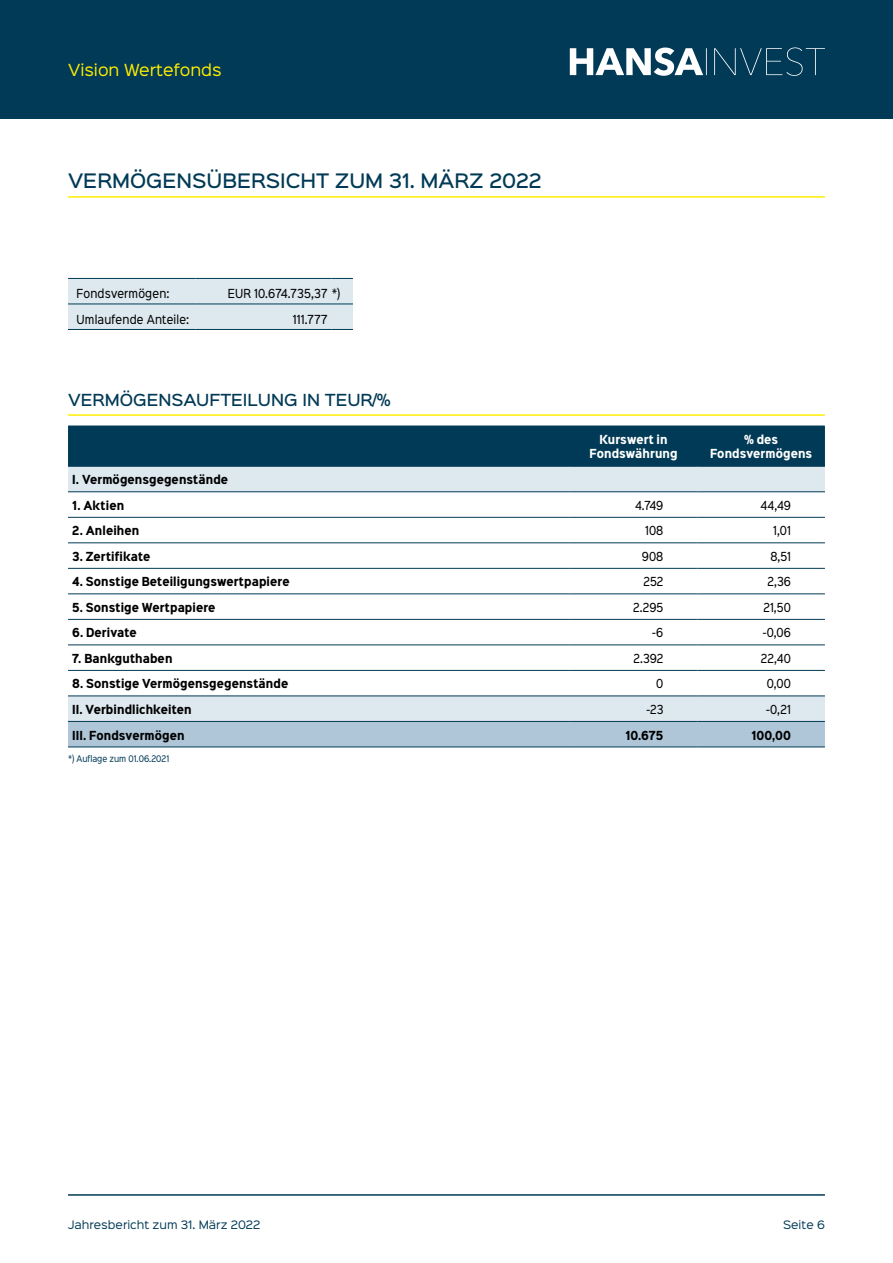
<style>
.page{position:relative;width:893px;height:1263px;background:#fff}
.page>*{position:absolute;margin:0;border:0;box-sizing:border-box;transform-origin:0 0}
.t1{font:500 18px "Sinkin Sans 500";color:#003a56}
.t2{font:500 15px "Sinkin Sans 500";color:#003a56}
.t3{font:15px "Sinkin Sans 400";color:#ffed00}
.t4{font:700 11.25px "Sinkin Sans Narrow W01 700";letter-spacing:.01em;color:#000}
.t5{font:11.25px "Sinkin Sans Narrow W01 400 Rg";letter-spacing:.015em;color:#000}
.t6{font:700 11.25px/13.5px "Sinkin Sans Narrow W01 700";letter-spacing:.01em;color:#fff;text-align:center}
.t7{font:10.5px "Sinkin Sans 400";color:#003a56}
.t8{font:8.25px "Sinkin Sans Narrow W01 400 Rg";color:#003a56}
</style>
<div class="page">
<div style="left:0;top:0;width:893px;height:119px;background:#003a56"></div>
<svg style="left:570px;top:47px;width:255px;height:29px"></svg>
<hr style="left:68px;top:1194px;width:757px;height:2px;background:#003a56">
<div style="left:68px;top:425px;width:757px;height:41px;background:#003a56"></div>
<svg style="left:68px;top:467px;width:757px;height:254px"></svg>
<div style="left:68px;top:722px;width:757px;height:24px;background:#aec6d7"></div>
<hr style="left:68px;top:466px;width:502px;height:1px;background:#003a56">
<hr style="left:570px;top:466px;width:127px;height:1px;background:#003a56">
<hr style="left:697px;top:466px;width:128px;height:1px;background:#003a56">
<hr style="left:68px;top:517px;width:502px;height:1px;background:#003a56">
<hr style="left:570px;top:517px;width:127px;height:1px;background:#003a56">
<hr style="left:697px;top:517px;width:128px;height:1px;background:#003a56">
<hr style="left:570px;top:491px;width:127px;height:1px;background:#003a56">
<hr style="left:697px;top:491px;width:128px;height:1px;background:#003a56">
<hr style="left:570px;top:542px;width:127px;height:1px;background:#003a56">
<hr style="left:697px;top:542px;width:128px;height:1px;background:#003a56">
<hr style="left:570px;top:568px;width:127px;height:1px;background:#003a56">
<hr style="left:697px;top:568px;width:128px;height:1px;background:#003a56">
<hr style="left:570px;top:593px;width:127px;height:1px;background:#003a56">
<hr style="left:697px;top:593px;width:128px;height:1px;background:#003a56">
<hr style="left:570px;top:619px;width:127px;height:1px;background:#003a56">
<hr style="left:697px;top:619px;width:128px;height:1px;background:#003a56">
<hr style="left:570px;top:644px;width:127px;height:1px;background:#003a56">
<hr style="left:697px;top:644px;width:128px;height:1px;background:#003a56">
<hr style="left:570px;top:670px;width:127px;height:1px;background:#003a56">
<hr style="left:697px;top:670px;width:128px;height:1px;background:#003a56">
<hr style="left:570px;top:695px;width:127px;height:1px;background:#003a56">
<hr style="left:697px;top:695px;width:128px;height:1px;background:#003a56">
<hr style="left:68px;top:491px;width:502px;height:1px;background:#003a56">
<hr style="left:68px;top:542px;width:502px;height:1px;background:#003a56">
<hr style="left:68px;top:568px;width:502px;height:1px;background:#003a56">
<hr style="left:68px;top:593px;width:502px;height:1px;background:#003a56">
<hr style="left:68px;top:619px;width:502px;height:1px;background:#003a56">
<hr style="left:68px;top:644px;width:502px;height:1px;background:#003a56">
<hr style="left:68px;top:670px;width:502px;height:1px;background:#003a56">
<hr style="left:68px;top:695px;width:502px;height:1px;background:#003a56">
<hr style="left:68px;top:721px;width:502px;height:1px;background:#003a56">
<hr style="left:570px;top:721px;width:127px;height:1px;background:#003a56">
<hr style="left:697px;top:721px;width:128px;height:1px;background:#003a56">
<hr style="left:68px;top:746px;width:502px;height:1px;background:#003a56">
<hr style="left:570px;top:746px;width:127px;height:1px;background:#003a56">
<hr style="left:697px;top:746px;width:128px;height:1px;background:#003a56">
<hr style="left:68px;top:414px;width:757px;height:2px;background:#ffed00">
<hr style="left:68px;top:196px;width:757px;height:2px;background:#ffed00">
<svg style="left:68px;top:278px;width:285px;height:52px;background:#d0dee6"></svg>
<h2 class="t3" style="left:68px;top:57px;width:155px">Vision Wertefonds</h2>
<h1 class="t1" style="left:68px;top:165px;width:387px">VERMÖGENSÜBERSICHT ZUM 31. März</h1>
<h1 class="t1" style="left:489px;top:165px;width:54px">2022</h1>
<p class="t5" style="left:77px;top:286px;width:94px">Fondsvermögen:</p>
<p class="t5" style="left:228px;top:286px;width:114px">EUR 10.674.735,37 *)</p>
<p class="t5" style="left:77px;top:311px;width:114px">Umlaufende Anteile:</p>
<p class="t5" style="left:293px;top:311px;width:36px">111.777</p>
<h2 class="t2" style="left:68px;top:387px;width:324px">VERMÖGENSAUFTEILUNG IN TEUR/%</h2>
<p class="t6" style="left:590px;top:432px;width:90px">Kurswert in<br>Fondswährung</p>
<p class="t6" style="left:710px;top:432px;width:104px">% des<br>Fondsvermögens</p>
<p class="t4" style="left:72px;top:471px;width:157px">I. Vermögensgegenstände</p>
<p class="t4" style="left:72px;top:497px;width:53px">1. Aktien</p>
<p class="t5" style="left:635px;top:497px;width:30px">4.749</p>
<p class="t5" style="left:760px;top:497px;width:32px">44,49</p>
<p class="t4" style="left:72px;top:523px;width:68px">2. Anleihen</p>
<p class="t5" style="left:645px;top:523px;width:20px">108</p>
<p class="t5" style="left:773px;top:523px;width:19px">1,01</p>
<p class="t4" style="left:72px;top:548px;width:80px">3. Zertifikate</p>
<p class="t5" style="left:642px;top:548px;width:23px">908</p>
<p class="t5" style="left:770px;top:548px;width:22px">8,51</p>
<p class="t4" style="left:72px;top:574px;width:219px">4. Sonstige Beteiligungswertpapiere</p>
<p class="t5" style="left:644px;top:574px;width:21px">252</p>
<p class="t5" style="left:767px;top:574px;width:25px">2,36</p>
<p class="t4" style="left:72px;top:599px;width:145px">5. Sonstige Wertpapiere</p>
<p class="t5" style="left:633px;top:599px;width:32px">2.295</p>
<p class="t5" style="left:763px;top:599px;width:29px">21,50</p>
<p class="t4" style="left:72px;top:625px;width:66px">6. Derivate</p>
<p class="t5" style="left:652px;top:625px;width:13px">-6</p>
<p class="t5" style="left:763px;top:625px;width:30px">-0,06</p>
<p class="t4" style="left:72px;top:650px;width:102px">7. Bankguthaben</p>
<p class="t5" style="left:634px;top:650px;width:31px">2.392</p>
<p class="t5" style="left:761px;top:650px;width:32px">22,40</p>
<p class="t4" style="left:72px;top:676px;width:218px">8. Sonstige Vermögensgegenstände</p>
<p class="t5" style="left:656px;top:676px;width:9px">0</p>
<p class="t5" style="left:767px;top:676px;width:26px">0,00</p>
<p class="t4" style="left:72px;top:701px;width:121px">II. Verbindlichkeiten</p>
<p class="t5" style="left:646px;top:701px;width:19px">-23</p>
<p class="t5" style="left:766px;top:701px;width:26px">-0,21</p>
<p class="t4" style="left:72px;top:727px;width:114px">III. Fondsvermögen</p>
<p class="t4" style="left:625px;top:727px;width:39px">10.675</p>
<p class="t4" style="left:751px;top:727px;width:41px">100,00</p>
<p class="t8" style="left:68px;top:753px;width:103px">*) Auflage zum 01.06.2021</p>
<p class="t7" style="left:68px;top:1216px;width:194px">Jahresbericht zum 31. März 2022</p>
<p class="t7" style="left:783px;top:1216px;width:43px">Seite 6</p>
</div>
